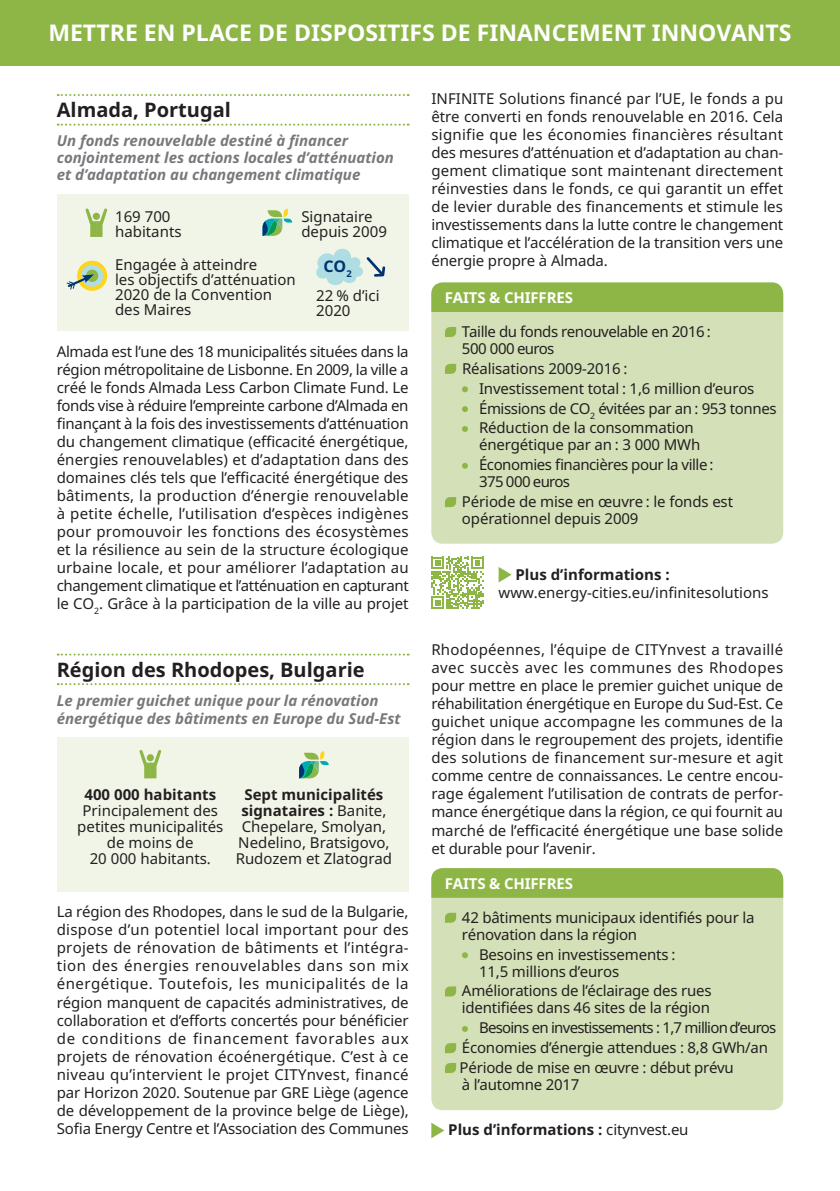
<style>
.page{position:relative;width:840px;height:1191px;background:#fff}
.page>*{position:absolute;margin:0;border:0;box-sizing:border-box;transform-origin:0 0}
.t1{font:700 23px "Noto Sans";color:#fff}
.texte{font:700 20px "Noto Sans";color:#231f20}
.texte-2{font:700 16px "Noto Sans";color:#013371}
.description{font:15px/18px "Noto Sans";letter-spacing:-.01em;color:#231f20;text-align:justify}
.texte-3{font:15px/16px "Noto Sans";letter-spacing:-.01em;color:#231f20}
.texte_intro_gris{font:italic 700 15px/17px "Noto Sans";color:#76787b}
.texte-4{font:15px/17px "Noto Sans";letter-spacing:-.03em;color:#231f20}
.texte-5{font:15px "Noto Sans";letter-spacing:-.05em;color:#231f20}
.texte-6{font:700 15px "Noto Sans";color:#231f20}
.texte-7{font:700 15px "Noto Sans";letter-spacing:-.01em;color:#fff}
.s1{font-weight:700}
.s2{font-weight:400}
</style>
<div class="page">
<div style="left:57px;top:194px;width:351px;height:137px;background:#f1f5e8"></div>
<div style="left:57px;top:737px;width:351px;height:154px;background:#f1f5e8"></div>
<svg style="left:85px;top:208px;width:23px;height:29px"></svg>
<svg style="left:139px;top:750px;width:23px;height:28px"></svg>
<div style="left:431px;top:284px;width:351px;height:259px;background:#d3e0b8;border-radius:11px"></div>
<div style="left:431px;top:282px;width:351px;height:30px;background:#8eb646"></div>
<svg style="left:445px;top:327px;width:11px;height:10px"></svg>
<svg style="left:445px;top:364px;width:11px;height:10px"></svg>
<svg style="left:462px;top:386px;width:5px;height:6px"></svg>
<svg style="left:462px;top:406px;width:5px;height:6px"></svg>
<svg style="left:462px;top:426px;width:5px;height:6px"></svg>
<svg style="left:462px;top:463px;width:5px;height:6px"></svg>
<svg style="left:445px;top:497px;width:11px;height:10px"></svg>
<div style="left:431px;top:868px;width:351px;height:242px;background:#d3e0b8;border-radius:11px"></div>
<div style="left:431px;top:868px;width:351px;height:29px;background:#8eb646"></div>
<svg style="left:445px;top:912px;width:11px;height:10px"></svg>
<svg style="left:462px;top:952px;width:5px;height:6px"></svg>
<svg style="left:445px;top:986px;width:11px;height:10px"></svg>
<svg style="left:462px;top:1026px;width:5px;height:6px"></svg>
<svg style="left:445px;top:1043px;width:11px;height:10px"></svg>
<svg style="left:445px;top:1063px;width:11px;height:10px"></svg>
<svg style="left:498px;top:567px;width:13px;height:15px"></svg>
<svg style="left:262px;top:208px;width:30px;height:28px"></svg>
<svg style="left:299px;top:751px;width:30px;height:27px"></svg>
<svg style="left:316px;top:248px;width:70px;height:37px"></svg>
<div style="left:0;top:0;width:839px;height:66px;background:#8eb646"></div>
<svg style="left:58px;top:124px;width:350px;height:2px"></svg>
<svg style="left:58px;top:683px;width:350px;height:2px"></svg>
<svg style="left:58px;top:94px;width:350px;height:2px"></svg>
<svg style="left:58px;top:653px;width:350px;height:2px"></svg>
<svg style="left:431px;top:1122px;width:13px;height:16px"></svg>
<svg style="left:77px;top:261px;width:30px;height:30px"></svg>
<div style="left:81px;top:265px;width:22px;height:22px;background:#aedee4;border-radius:50%"></div>
<svg style="left:86px;top:269px;width:12px;height:13px"></svg>
<svg style="left:66px;top:273px;width:28px;height:17px"></svg>
<svg style="left:431px;top:556px;width:52px;height:53px"></svg>
<p class="t1" style="left:48px;top:16px;width:744px">METTRE EN PLACE DE DISPOSITIFS DE FINANCEMENT INNOVANTS</p>
<p class="texte" style="left:57px;top:96px;width:175px">Almada, Portugal</p>
<p class="texte_intro_gris" style="left:57px;top:132px;width:338px">Un fonds renouvelable destiné à financer conjointement les actions locales d’atténuation et d’adaptation au changement climatique</p>
<p class="texte-3" style="left:115px;top:209px;width:68px;line-height:15px">169 700 habitants</p>
<p class="texte-3" style="left:301px;top:209px;width:87px;line-height:15px">Signataire depuis 2009</p>
<p class="texte-3" style="left:115px;top:256px;width:182px;line-height:15px">Engagée à atteindre<br>les objectifs d’atténuation<br>2020 de la Convention des Maires</p>
<p class="texte-2" style="left:323px;top:255px;width:30px">CO<sub>2</sub></p>
<p class="texte-3" style="left:316px;top:288px;width:65px;line-height:15px">22 % d’ici<br>2020</p>
<p class="description" style="left:57px;top:342px;width:353px">Almada est l’une des 18 municipalités situées dans la région métropolitaine de Lisbonne. En 2009, la ville a créé le fonds Almada Less Carbon Climate Fund. Le fonds vise à réduire l’empreinte carbone d’Almada en finançant à la fois des investissements d’atténuation du changement climatique (efficacité énergétique, énergies renouvelables) et d’adaptation dans des domaines clés tels que l’efficacité énergétique des bâtiments, la production d’énergie renouvelable à petite échelle, l’utilisation d’espèces indigènes pour promouvoir les fonctions des écosystèmes et la résilience au sein de la structure écologique urbaine locale, et pour améliorer l’adaptation au changement climatique et l’atténuation en capturant le CO<sub>2</sub>. Grâce à la participation de la ville au projet</p>
<p class="texte" style="left:57px;top:655px;width:309px">Région des Rhodopes, Bulgarie</p>
<p class="texte_intro_gris" style="left:57px;top:691px;width:345px;line-height:18px">Le premier guichet unique pour la rénovation énergétique des bâtiments en Europe du Sud-Est</p>
<p class="texte-3" style="left:77px;top:786px;width:147px;text-align:center"><span class="s1">400 000 habitants<br></span>Principalement des petites municipalités de moins de<br>20 000 habitants.</p>
<p class="texte-3" style="left:235px;top:786px;width:158px;text-align:center"><span class="s1">Sept municipalités signataires :</span> Banite,<br>Chepelare, Smolyan,<br>Nedelino, Bratsigovo,<br>Rudozem et Zlatograd</p>
<p class="description" style="left:57px;top:902px;width:353px">La région des Rhodopes, dans le sud de la Bulgarie, dispose d’un potentiel local important pour des projets de rénovation de bâtiments et l’intégra&shy;tion des énergies renouvelables dans son mix énergétique. Toutefois, les municipalités de la région manquent de capacités administratives, de collaboration et d’efforts concertés pour bénéficier de conditions de financement favorables aux projets de rénovation écoénergétique. C’est à ce niveau qu’intervient le projet CITYnvest, financé par Horizon 2020. Soutenue par GRE Liège (agence de développement de la province belge de Liège), Sofia Energy Centre et l’Association des Communes</p>
<p class="description" style="left:431px;top:89px;width:353px">INFINITE Solutions financé par l’UE, le fonds a pu être converti en fonds renouvelable en 2016. Cela signifie que les économies financières résultant des mesures d’atténuation et d’adaptation au chan&shy;gement climatique sont maintenant directement réinvesties dans le fonds, ce qui garantit un effet de levier durable des financements et stimule les investissements dans la lutte contre le changement climatique et l’accélération de la transition vers une énergie propre à Almada.</p>
<p class="texte-7" style="left:444px;top:287px;width:129px">FAITS &amp; CHIFFRES</p>
<p class="texte-4" style="left:461px;top:323px;width:250px">Taille du fonds renouvelable en 2016 :<br>500 000 euros</p>
<p class="texte-3" style="left:461px;top:360px;width:167px">Réalisations 2009-2016 :</p>
<p class="texte-3" style="left:478px;top:380px;width:277px">Investissement total : 1,6 million d’euros</p>
<p class="texte-3" style="left:478px;top:400px;width:299px">Émissions de CO<sub>2</sub> évitées par an : 953 tonnes</p>
<p class="texte-3" style="left:478px;top:419px;width:223px;line-height:17px">Réduction de la consommation énergétique par an : 3 000 MWh</p>
<p class="texte-4" style="left:478px;top:456px;width:236px">Économies financières pour la ville :<br>375 000 euros</p>
<p class="texte-3" style="left:461px;top:493px;width:272px;line-height:17px">Période de mise en œuvre : le fonds est opérationnel depuis 2009</p>
<p class="texte-3" style="left:498px;top:565px;width:271px;line-height:18px;text-indent:17px"><span class="s1">Plus d’informations : </span>www.energy-cities.eu/infinitesolutions</p>
<p class="description" style="left:431px;top:640px;width:353px">Rhodopéennes, l’équipe de CITYnvest a travaillé avec succès avec les communes des Rhodopes pour mettre en place le premier guichet unique de réhabilitation énergétique en Europe du Sud-Est. Ce guichet unique accompagne les communes de la région dans le regroupement des projets, identifie des solutions de financement sur-mesure et agit comme centre de connaissances. Le centre encou&shy;rage également l’utilisation de contrats de perfor&shy;mance énergétique dans la région, ce qui fournit au marché de l’efficacité énergétique une base solide et durable pour l’avenir.</p>
<p class="texte-7" style="left:444px;top:872px;width:129px">FAITS &amp; CHIFFRES</p>
<p class="texte-3" style="left:461px;top:908px;width:294px;line-height:17px">42 bâtiments municipaux identifiés pour la rénovation dans la région</p>
<p class="texte-3" style="left:478px;top:945px;width:198px;line-height:17px">Besoins en investissements :<br>11,5 millions d’euros</p>
<p class="texte-3" style="left:461px;top:982px;width:251px;line-height:17px">Améliorations de l’éclairage des rues identifiées dans 46 sites de la région</p>
<p class="texte-5" style="left:478px;top:1017px;width:299px">Besoins en investissements : 1,7 million d’euros</p>
<p class="texte-3" style="left:461px;top:1039px;width:307px">Économies d’énergie attendues : 8,8 GWh/an</p>
<p class="texte-3" style="left:459px;top:1058px;width:275px;line-height:17px">Période de mise en œuvre : début prévu à l’automne 2017</p>
<p class="texte-6" style="left:448px;top:1119px;width:242px">Plus d’informations : <span class="s2">citynvest.eu</span></p>
</div>
